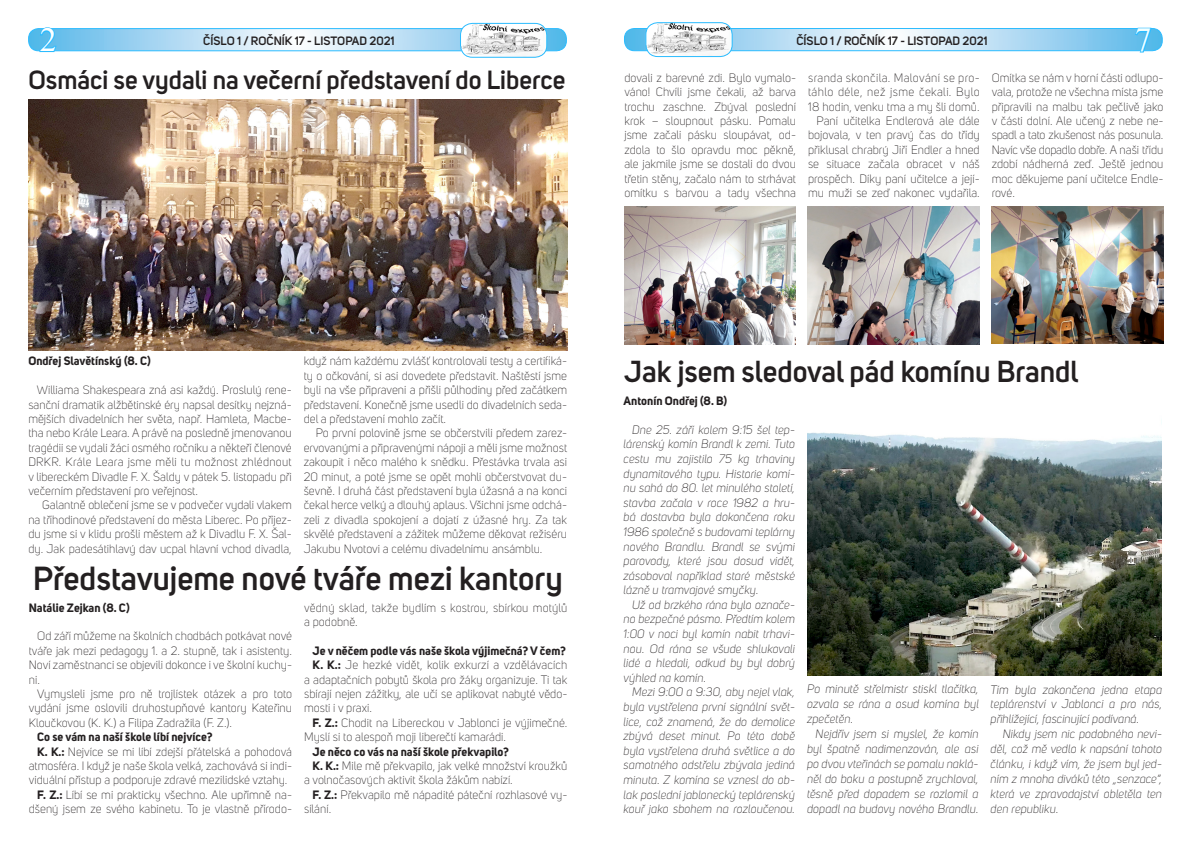
<style>
.page{position:relative;width:1191px;height:842px;background:#fff}
.page>*{position:absolute;margin:0;border:0;box-sizing:border-box;transform-origin:0 0}
.t1{font:33.7px "Times New Roman";color:#fff}
.t2{font:33.7px "Times New Roman";color:#f4ffff}
.t3{font:600 33px "Uni Sans";color:#231f20}
.t4{font:600 30px "Uni Sans";color:#231f20}
.t5{font:600 26px "Uni Sans";color:#231f20}
.t6{font:300 12px/14.4px "Uni Sans";color:#231f20;text-align:justify}
.t7{font:italic 300 12px/14.6px "Uni Sans";color:#231f20;text-align:justify}
.t8{font:700 12px "Uni Sans";color:#231f20}
.t9{font:600 12px "Uni Sans";color:#231f20}
.s1{font-weight:700}
</style>
<div class="page">
<div style="left:645px;top:22px;width:87px;height:35px;border:1px solid #2cbcff;border-radius:12px"></div>
<div style="left:460px;top:23px;width:87px;height:35px;border:1px solid #2cbcff;border-radius:12px"></div>
<svg style="left:624px;top:23px;width:538px;height:34px"></svg>
<svg style="left:29px;top:23px;width:537px;height:34px"></svg>
<img style="left:28px;top:100px;width:539px;height:250px">
<img style="left:807px;top:432px;width:354px;height:243px">
<img style="left:624px;top:206px;width:172px;height:138px">
<img style="left:808px;top:207px;width:171px;height:137px">
<img style="left:991px;top:206px;width:172px;height:137px">
<p class="t1" style="left:40px;top:16px;width:18px">2</p>
<p class="t9" style="left:203px;top:33px;width:193px">ČÍSLO 1 / ROČNÍK 17 - LISTOPAD 2021</p>
<p class="t9" style="left:796px;top:34px;width:193px">ČÍSLO 1 / ROČNÍK 17 - LISTOPAD 2021</p>
<p class="t2" style="left:1135px;top:16px;width:18px">7</p>
<p class="t5" style="left:28px;top:64px;width:538px">Osmáci se vydali na večerní představení do Liberce</p>
<p class="t6" style="left:991px;top:71px;width:173px">Omítka se nám v horní části odlupo&shy;vala, protože ne všechna místa jsme připravili na malbu tak pečlivě jako v části dolní. Ale učený z nebe ne&shy;spadl a tato zkušenost nás posunula.<br>Navíc vše dopadlo dobře. A naši třídu zdobí nádherná zeď. Ještě jednou moc děkujeme paní učitelce Endle&shy;rové.</p>
<p class="t6" style="left:624px;top:71px;width:173px">dovali z barevné zdi. Bylo vymalo&shy;váno! Chvíli jsme čekali, až barva trochu zaschne. Zbýval poslední krok – sloupnout pásku. Pomalu jsme začali pásku sloupávat, od&shy;zdola to šlo opravdu moc pěkně, ale jakmile jsme se dostali do dvou třetin stěny, začalo nám to strhávat omítku s barvou a tady všechna</p>
<p class="t6" style="left:808px;top:71px;width:173px">sranda skončila. Malování se pro&shy;táhlo déle, než jsme čekali. Bylo 18 hodin, venku tma a my šli domů.</p>
<p class="t6" style="left:808px;top:114px;width:173px;text-indent:9px">Paní učitelka Endlerová ale dále bojovala, v ten pravý čas do třídy přiklusal chrabrý Jiří Endler a hned se situace začala obracet v náš prospěch. Díky paní učitelce a její&shy;mu muži se zeď nakonec vydařila.</p>
<p class="t8" style="left:28px;top:354px;width:124px">Ondřej Slavětínský (8. C)</p>
<p class="t6" style="left:28px;top:383px;width:265px;text-indent:9px">Williama Shakespeara zná asi každý. Proslulý rene&shy;sanční dramatik alžbětinské éry napsal desítky nejzná&shy;mějších divadelních her světa, např. Hamleta, Macbe&shy;tha nebo Krále Leara. A právě na posledně jmenovanou tragédii se vydali žáci osmého ročníku a někteří členové DRKR. Krále Leara jsme měli tu možnost zhlédnout v libereckém Divadle F. X. Šaldy v pátek 5. listopadu při večerním představení pro veřejnost.</p>
<p class="t6" style="left:28px;top:498px;width:265px;text-indent:14px">Galantně oblečení jsme se v podvečer vydali vlakem na tříhodinové představení do města Liberec. Po příjez&shy;du jsme si v klidu prošli městem až k Divadlu F. X. Šal&shy;dy. Jak padesátihlavý dav ucpal hlavní vchod divadla,</p>
<p class="t6" style="left:304px;top:354px;width:265px">když nám každému zvlášť kontrolovali testy a certifiká&shy;ty o očkování, si asi dovedete představit. Naštěstí jsme byli na vše připraveni a přišli půlhodiny před začátkem představení. Konečně jsme usedli do divadelních seda&shy;del a představení mohlo začít.</p>
<p class="t6" style="left:304px;top:426px;width:265px;text-indent:12px">Po první polovině jsme se občerstvili předem zarez&shy;ervovanými a připravenými nápoji a měli jsme možnost zakoupit i něco malého k snědku. Přestávka trvala asi 20 minut, a poté jsme se opět mohli občerstvovat du&shy;ševně. I druhá část představení byla úžasná a na konci čekal herce velký a dlouhý aplaus. Všichni jsme odchá&shy;zeli z divadla spokojení a dojatí z úžasné hry. Za tak skvělé představení a zážitek můžeme děkovat režiséru Jakubu Nvotovi a celému divadelnímu ansámblu.</p>
<p class="t3" style="left:33px;top:559px;width:531px">Představujeme nové tváře mezi kantory</p>
<p class="t8" style="left:29px;top:600px;width:102px">Natálie Zejkan (8. C)</p>
<p class="t6" style="left:29px;top:629px;width:265px;text-indent:9px">Od září můžeme na školních chodbách potkávat nové tváře jak mezi pedagogy 1. a 2. stupně, tak i asistenty.<br>Noví zaměstnanci se objevili dokonce i ve školní kuchy&shy;ni.</p>
<p class="t6" style="left:29px;top:687px;width:265px;text-indent:9px">Vymysleli jsme pro ně trojlístek otázek a pro toto vydání jsme oslovili druhostupňové kantory Kateřinu Kloučkovou (K. K.) a Filipa Zadražila (F. Z.).</p>
<p class="t8" style="left:37px;top:729px;width:177px">Co se vám na naší škole líbí nejvíce?</p>
<p class="t6" style="left:29px;top:744px;width:265px;text-indent:9px"><span class="s1">K. K.:</span> Nejvíce se mi líbí zdejší přátelská a pohodová atmosféra. I když je naše škola velká, zachovává si indi&shy;viduální přístup a podporuje zdravé mezilidské vztahy.</p>
<p class="t6" style="left:29px;top:787px;width:265px;text-align:right"><span class="s1">F. Z.:</span> Líbí se mi prakticky všechno. Ale upřímně na&shy;dšený jsem ze svého kabinetu. To je vlastně přírodo-</p>
<p class="t6" style="left:304px;top:600px;width:265px">vědný sklad, takže bydlím s kostrou, sbírkou motýlů a podobně.</p>
<p class="t8" style="left:313px;top:643px;width:255px">Je v něčem podle vás naše škola výjimečná? V čem?</p>
<p class="t6" style="left:304px;top:658px;width:265px;text-indent:9px"><span class="s1">K. K.:</span> Je hezké vidět, kolik exkurzí a vzdělávacích a adaptačních pobytů škola pro žáky organizuje. Ti tak sbírají nejen zážitky, ale učí se aplikovat nabyté vědo&shy;mosti i v praxi.</p>
<p class="t6" style="left:304px;top:715px;width:265px;text-indent:9px"><span class="s1">F. Z.:</span> Chodit na Libereckou v Jablonci je výjimečné.<br>Myslí si to alespoň moji liberečtí kamarádi.</p>
<p class="t8" style="left:313px;top:744px;width:198px">Je něco co vás na naší škole překvapilo?</p>
<p class="t6" style="left:304px;top:759px;width:265px;text-indent:9px"><span class="s1">K. K.:</span> Mile mě překvapilo, jak velké množství kroužků a volnočasových aktivit škola žákům nabízí.</p>
<p class="t6" style="left:304px;top:787px;width:265px;text-indent:9px"><span class="s1">F. Z.:</span> Překvapilo mě nápadité páteční rozhlasové vy&shy;sílání.</p>
<p class="t4" style="left:624px;top:353px;width:456px">Jak jsem sledoval pád komínu Brandl</p>
<p class="t8" style="left:623px;top:393px;width:105px">Antonín Ondřej (8. B)</p>
<p class="t7" style="left:623px;top:422px;width:173px;text-indent:9px">Dne 25. září kolem 9:15 šel tep&shy;lárenský komín Brandl k zemi. Tuto cestu mu zajistilo 75 kg trhaviny dynamitového typu. Historie komí&shy;nu sahá do 80. let minulého století, stavba začala v roce 1982 a hru&shy;bá dostavba byla dokončena roku 1986 společně s budovami teplárny nového Brandlu. Brandl se svými parovody, které jsou dosud vidět, zásoboval například staré městské lázně u tramvajové smyčky.</p>
<p class="t7" style="left:623px;top:598px;width:173px;text-indent:9px">Už od brzkého rána bylo označe&shy;no bezpečné pásmo. Předtím kolem 1:00 v noci byl komín nabit trhavi&shy;nou. Od rána se všude shlukovali lidé a hledali, odkud by byl dobrý výhled na komín.</p>
<p class="t7" style="left:623px;top:685px;width:173px;text-indent:9px">Mezi 9:00 a 9:30, aby nejel vlak, byla vystřelena první signální svět&shy;lice, což znamená, že do demolice zbývá deset minut. Po této době byla vystřelena druhá světlice a do samotného odstřelu zbývala jediná minuta. Z komína se vznesl do ob&shy;lak poslední jablonecký teplárenský kouř jako sbohem na rozloučenou.</p>
<p class="t7" style="left:807px;top:682px;width:173px;line-height:15px">Po minutě střelmistr stiskl tlačítka, ozvala se rána a osud komína byl zpečetěn.</p>
<p class="t7" style="left:990px;top:682px;width:173px;line-height:15px">Tím byla zakončena jedna etapa teplárenství v Jablonci a pro nás, přihlížející, fascinující podívaná.</p>
<p class="t7" style="left:990px;top:727px;width:173px;line-height:15px;text-indent:12px">Nikdy jsem nic podobného nevi&shy;děl, což mě vedlo k napsání tohoto článku, i když vím, že jsem byl jed&shy;ním z mnoha diváků této „senzace“, která ve zpravodajství obletěla ten den republiku.</p>
<p class="t7" style="left:807px;top:727px;width:173px;line-height:15px;text-indent:9px">Nejdřív jsem si myslel, že komín byl špatně nadimenzován, ale asi po dvou vteřinách se pomalu naklá&shy;něl do boku a postupně zrychloval, těsně před dopadem se rozlomil a dopadl na budovy nového Brandlu.</p>
</div>
